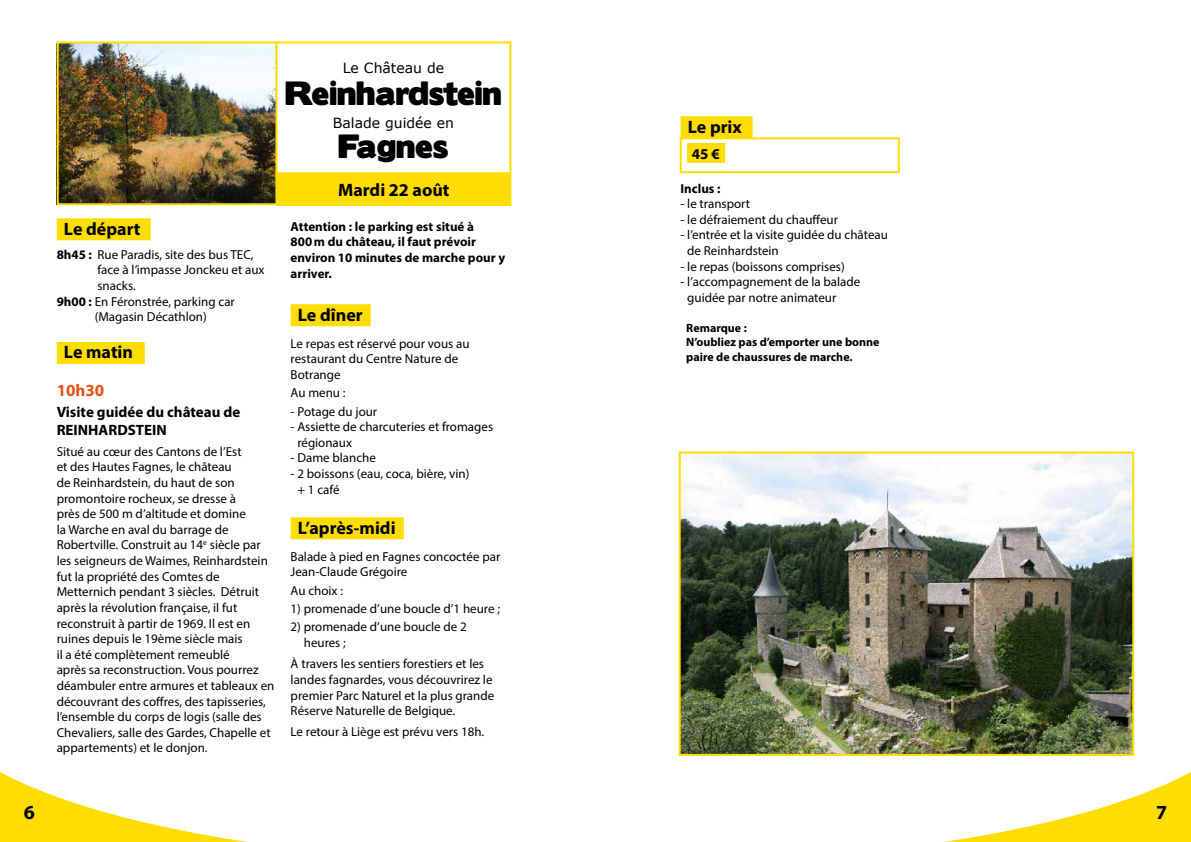
<style>
.page{position:relative;width:1191px;height:842px;background:#fff}
.page>*{position:absolute;margin:0;border:0;box-sizing:border-box;transform-origin:0 0}
.t1{font:30px "Boris Black Bloxx";color:#000}
.t2{font:700 20px "Myriad Pro";color:#000}
.t3{font:700 18px "Myriad Pro";color:#000}
.t4{font:700 17px "Myriad Pro";color:#e85113}
.t5{font:700 15px/18px "Myriad Pro";color:#000}
.t6{font:14px "Verdana";color:#000}
.t7{font:13px/15.6px "Myriad Pro";color:#000}
.t8{font:700 13px/15.6px "Myriad Pro";color:#000}
.t9{font:700 12px/14.4px "Myriad Pro";color:#000}
.s1{font-weight:700}
</style>
<div class="page">
<svg style="left:0;top:772px;width:248px;height:70px"></svg>
<svg style="left:943px;top:755px;width:248px;height:87px"></svg>
<img style="left:60px;top:45px;width:215px;height:157px">
<div style="left:277px;top:173px;width:233px;height:32px;background:#fd0"></div>
<div style="left:57px;top:218px;width:94px;height:22px;background:#fd0"></div>
<div style="left:57px;top:342px;width:88px;height:22px;background:#fd0"></div>
<div style="left:291px;top:304px;width:80px;height:22px;background:#fd0"></div>
<div style="left:291px;top:517px;width:113px;height:22px;background:#fd0"></div>
<div style="left:57px;top:42px;width:454px;height:163px;border:2px solid #fd0"></div>
<hr style="left:275px;top:43px;width:2px;height:162px;background:#fd0">
<hr style="left:276px;top:172px;width:234px;height:2px;background:#fd0">
<div style="left:679px;top:137px;width:220px;height:36px;border:2px solid #fd0"></div>
<div style="left:687px;top:144px;width:37px;height:19px;background:#fd0"></div>
<div style="left:680px;top:116px;width:72px;height:22px;background:#fd0"></div>
<img style="left:681px;top:454px;width:450px;height:299px">
<div style="left:678px;top:451px;width:456px;height:305px;border:2px solid #fd0"></div>
<h3 class="t3" style="left:64px;top:217px;width:78px">Le départ</h3>
<p class="t7" style="left:57px;top:246px;width:198px"><span class="s1">8h45 :</span> Rue Paradis, site des bus TEC,</p>
<p class="t7" style="left:97px;top:262px;width:169px">face à l’impasse Jonckeu et aux</p>
<p class="t7" style="left:97px;top:278px;width:40px">snacks.</p>
<p class="t7" style="left:57px;top:293px;width:180px"><span class="s1">9h00 :</span> En Féronstrée, parking car</p>
<p class="t7" style="left:95px;top:309px;width:114px">(Magasin Décathlon)</p>
<h3 class="t3" style="left:64px;top:341px;width:71px">Le matin</h3>
<h3 class="t4" style="left:57px;top:379px;width:49px">10h30</h3>
<p class="t5" style="left:57px;top:402px;width:185px">Visite guidée du château de<br>REINHARDSTEIN</p>
<p class="t7" style="left:57px;top:443px;width:219px">Situé au cœur des Cantons de l’Est<br>et des Hautes Fagnes, le château<br>de Reinhardstein, du haut de son promontoire rocheux, se dresse à<br>près de 500 m d’altitude et domine<br>la Warche en aval du barrage de Robertville. Construit au 14<sup>e</sup> siècle par les seigneurs de Waimes, Reinhardstein fut la propriété des Comtes de Metternich pendant 3 siècles. Détruit après la révolution française, il fut reconstruit à partir de 1969. Il est en ruines depuis le 19ème siècle mais<br>il a été complètement remeublé<br>après sa reconstruction. Vous pourrez déambuler entre armures et tableaux en découvrant des coffres, des tapisseries, l’ensemble du corps de logis (salle des Chevaliers, salle des Gardes, Chapelle et appartements) et le donjon.</p>
<p class="t6" style="left:343px;top:58px;width:103px">Le Château de</p>
<h1 class="t1" style="left:285px;top:70px;width:218px">Reinhardstein</h1>
<p class="t6" style="left:333px;top:113px;width:123px">Balade guidée en</p>
<h1 class="t1" style="left:338px;top:123px;width:112px">Fagnes</h1>
<h3 class="t3" style="left:338px;top:178px;width:113px">Mardi 22 août</h3>
<p class="t8" style="left:291px;top:218px;width:216px">Attention : le parking est situé à<br>800m du château, il faut prévoir environ 10 minutes de marche pour y arriver.</p>
<h3 class="t3" style="left:298px;top:303px;width:66px">Le dîner</h3>
<p class="t7" style="left:291px;top:335px;width:180px">Le repas est réservé pour vous au restaurant du Centre Nature de<br>Botrange</p>
<p class="t7" style="left:291px;top:385px;width:56px">Au menu :</p>
<p class="t7" style="left:291px;top:403px;width:88px">- Potage du jour</p>
<p class="t7" style="left:297px;top:419px;width:197px;text-indent:-7px">- Assiette de charcuteries et fromages régionaux</p>
<p class="t7" style="left:291px;top:450px;width:87px">- Dame blanche</p>
<p class="t7" style="left:297px;top:466px;width:174px;text-indent:-7px">- 2 boissons (eau, coca, bière, vin) + 1 café</p>
<h3 class="t3" style="left:298px;top:516px;width:99px">L’après-midi</h3>
<p class="t7" style="left:291px;top:548px;width:211px">Balade à pied en Fagnes concoctée par<br>Jean-Claude Grégoire</p>
<p class="t7" style="left:291px;top:582px;width:54px">Au choix :</p>
<p class="t7" style="left:291px;top:601px;width:211px">1) promenade d’une boucle d’1 heure ;</p>
<p class="t7" style="left:304px;top:619px;width:164px;text-indent:-13px">2) promenade d’une boucle de 2 heures ;</p>
<p class="t7" style="left:291px;top:656px;width:205px">À travers les sentiers forestiers et les landes fagnardes, vous découvrirez le premier Parc Naturel et la plus grande Réserve Naturelle de Belgique.</p>
<p class="t7" style="left:291px;top:724px;width:195px">Le retour à Liège est prévu vers 18h.</p>
<h3 class="t3" style="left:688px;top:115px;width:56px">Le prix</h3>
<p class="t5" style="left:692px;top:145px;width:30px">45 €</p>
<p class="t8" style="left:680px;top:180px;width:42px">Inclus :</p>
<p class="t7" style="left:680px;top:196px;width:71px">- le transport</p>
<p class="t7" style="left:680px;top:211px;width:159px">- le défraiement du chauffeur</p>
<p class="t7" style="left:687px;top:227px;width:202px;text-indent:-7px">- l’entrée et la visite guidée du château de Reinhardstein</p>
<p class="t7" style="left:680px;top:258px;width:166px">- le repas (boissons comprises)</p>
<p class="t7" style="left:687px;top:274px;width:175px;text-indent:-7px">- l’accompagnement de la balade guidée par notre animateur</p>
<p class="t9" style="left:686px;top:320px;width:195px">Remarque :<br>N’oubliez pas d’emporter une bonne paire de chaussures de marche.</p>
<h2 class="t2" style="left:24px;top:799px;width:13px">6</h2>
<h2 class="t2" style="left:1156px;top:799px;width:13px">7</h2>
</div>
